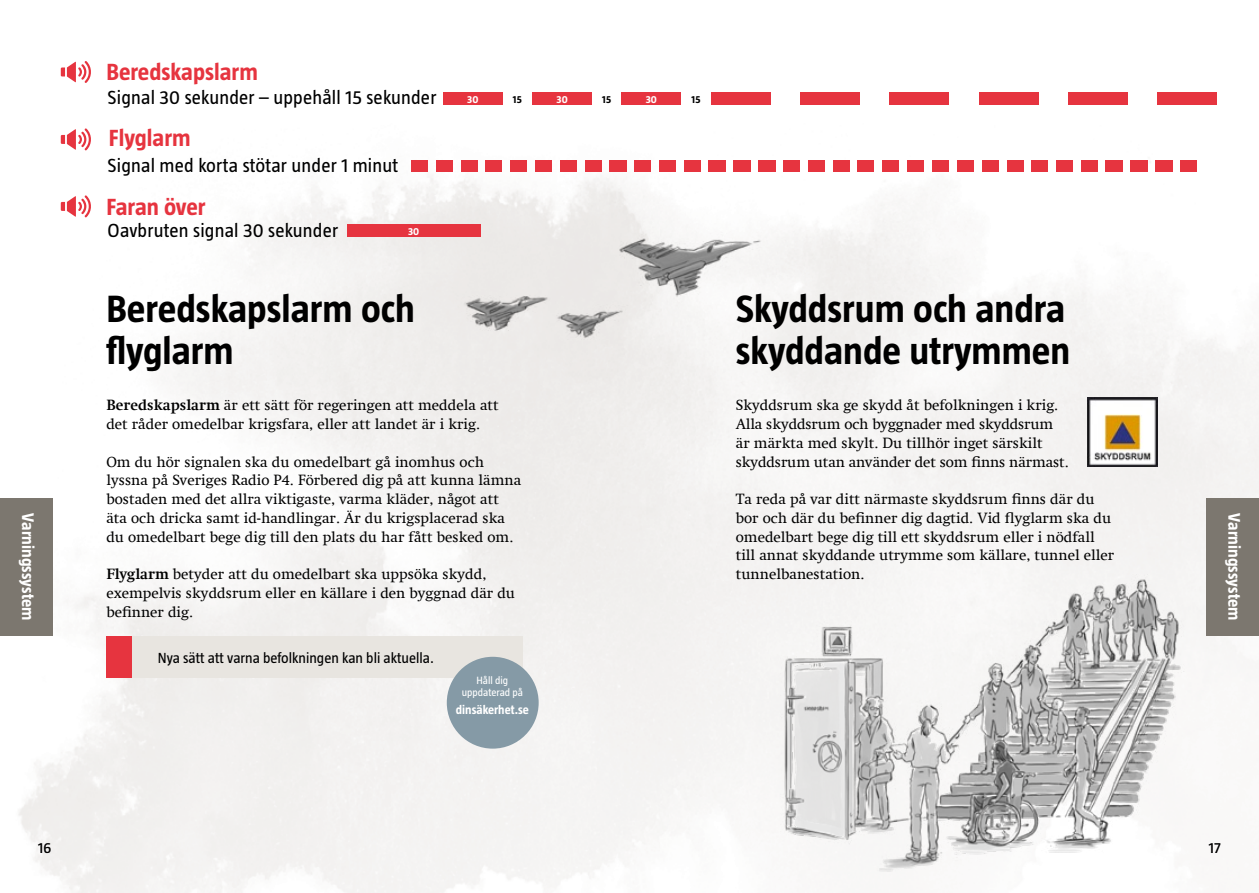
<style>
.page{position:relative;width:1259px;height:893px;background:#fff}
.page>*{position:absolute;margin:0;border:0;box-sizing:border-box;transform-origin:0 0}
.t1{font:700 39px/42px "Taz";color:#000}
.H3-2{font:700 24px "Taz";color:#e6343f}
.Ingress{font:19.5px "Taz";letter-spacing:.01em;color:#000}
.t2{font:700 17.25px "Taz";color:#fff}
.t3{font:15px/18.8px "Swift Com";color:#000}
.Ruta_1{font:15px "Taz";color:#000}
.Cirkel_1{font:700 12.75px "Taz";color:#fff}
.Cirkel_1-2{font:10.8px/12px "Taz";color:#fff;text-align:center}
.t4{font:700 10.5px "Taz";letter-spacing:.005em;color:#fff}
.t5{font:700 10.5px "Taz";color:#000}
.s1{font-weight:700}
</style>
<div class="page">
<div style="left:1206px;top:498px;width:53px;height:138px;background:#7c776f"></div>
<img style="left:0;top:61px;width:1242px;height:818px">
<img style="left:674px;top:567px;width:561px;height:326px">
<h3 class="H3-2" style="left:106px;top:58px;width:153px">Beredskapslarm</h3>
<p class="Ingress" style="left:108px;top:86px;width:330px">Signal 30 sekunder – uppehåll 15 sekunder</p>
<h3 class="H3-2" style="left:109px;top:125px;width:83px">Flyglarm</h3>
<p class="Ingress" style="left:108px;top:154px;width:292px">Signal med korta stötar under 1 minut</p>
<h3 class="H3-2" style="left:106px;top:193px;width:101px">Faran över</h3>
<p class="Ingress" style="left:108px;top:219px;width:232px">Oavbruten signal 30 sekunder</p>
<p class="t4" style="left:408px;top:225px;width:13px">30</p>
<p class="t4" style="left:467px;top:93px;width:13px">30</p>
<p class="t5" style="left:513px;top:93px;width:10px">15</p>
<p class="t4" style="left:556px;top:93px;width:13px">30</p>
<p class="t5" style="left:602px;top:93px;width:10px">15</p>
<p class="t4" style="left:646px;top:93px;width:13px">30</p>
<p class="t5" style="left:691px;top:93px;width:10px">15</p>
<h1 class="t1" style="left:736px;top:287px;width:336px">Skyddsrum och andra skyddande utrymmen</h1>
<p class="t3" style="left:736px;top:396px;width:334px">Skyddsrum ska ge skydd åt befolkningen i krig.<br>Alla skyddsrum och byggnader med skyddsrum är märkta med skylt. Du tillhör inget särskilt skyddsrum utan använder det som finns närmast.</p>
<p class="t3" style="left:736px;top:490px;width:380px">Ta reda på var ditt närmaste skyddsrum finns där du bor och där du befinner dig dagtid. Vid flyglarm ska du omedelbart bege dig till ett skyddsrum eller i nödfall till annat skyddande utrymme som källare, tunnel eller tunnelbanestation.</p>
<h1 class="t1" style="left:106px;top:287px;width:310px">Beredskapslarm och flyglarm</h1>
<p class="t3" style="left:106px;top:396px;width:394px"><span class="s1">Beredskapslarm</span> är ett sätt för regeringen att meddela att det råder omedelbar krigsfara, eller att landet är i krig.</p>
<p class="t3" style="left:106px;top:452px;width:416px">Om du hör signalen ska du omedelbart gå inomhus och lyssna på Sveriges Radio P4. Förbered dig på att kunna lämna bostaden med det allra viktigaste, varma kläder, något att äta och dricka samt id-handlingar. Är du krigsplacerad ska du omedelbart bege dig till den plats du har fått besked om.</p>
<p class="t3" style="left:106px;top:565px;width:410px"><span class="s1">Flyglarm</span> betyder att du omedelbart ska uppsöka skydd, exempelvis skyddsrum eller en källare i den byggnad där du befinner dig.</p>
<p class="Ruta_1" style="left:158px;top:649px;width:278px">Nya sätt att varna befolkningen kan bli aktuella.</p>
<p class="Cirkel_1-2" style="left:462px;top:674px;width:63px">Håll dig uppdaterad på</p>
<p class="Cirkel_1" style="left:456px;top:702px;width:74px">dinsäkerhet.se</p>
<p class="t2" style="left:38px;top:513px;width:109px;rotate:90deg">Varningssystem</p>
<p class="t2" style="left:1244px;top:513px;width:109px;rotate:90deg">Varningssystem</p>
<p class="Ruta_1" style="left:38px;top:839px;width:15px">16</p>
<p class="Ruta_1" style="left:1208px;top:839px;width:13px">17</p>
</div>
